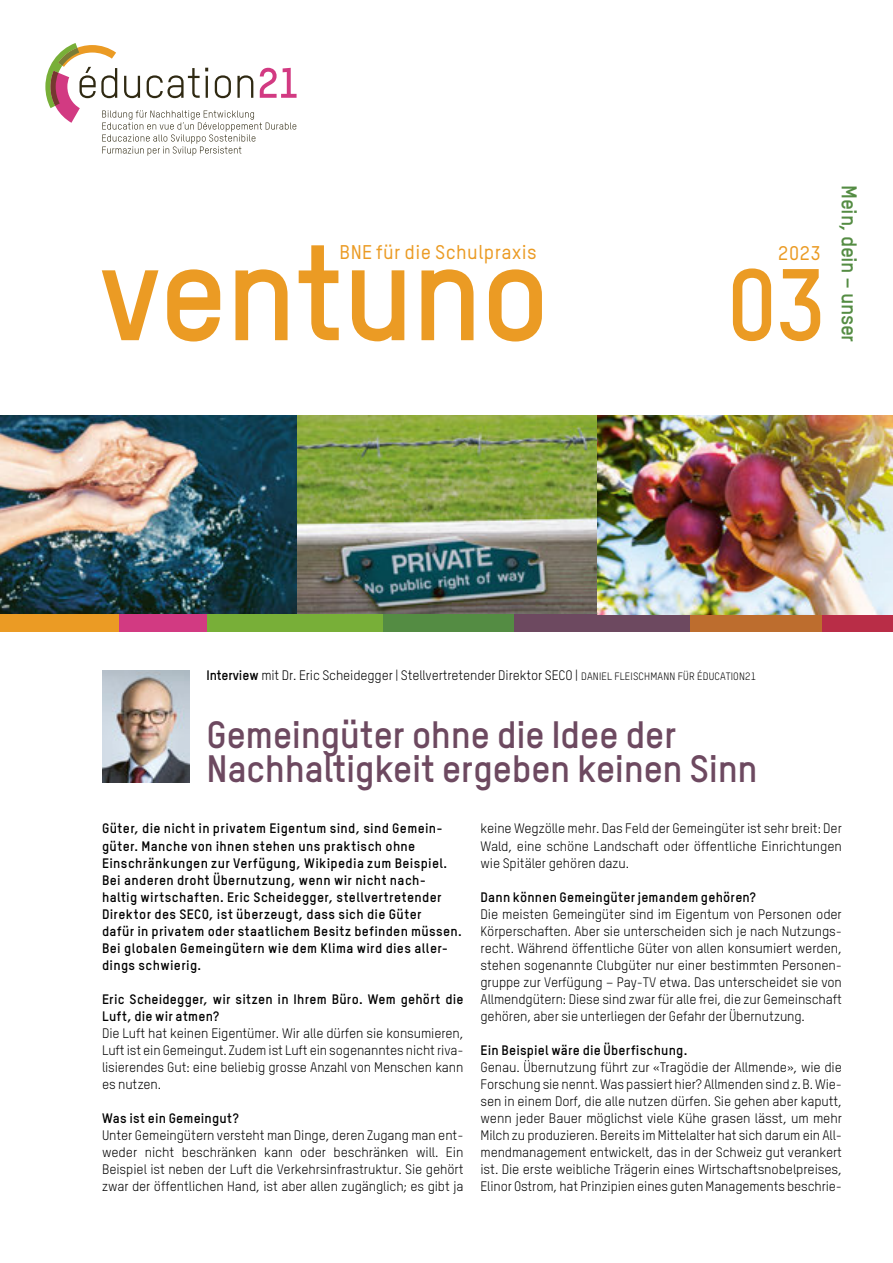
<style>
.page{position:relative;width:893px;height:1263px;background:#fff}
.page>*{position:absolute;margin:0;border:0;box-sizing:border-box;transform-origin:0 0}
.t1{font:700 133.05px "TSTARPRO";letter-spacing:-.02em;color:#eb9b24}
.t2{font:700 99.75px "TSTARPRO";color:#eb9b24}
.t3{font:700 37.5px/34px "TSTARPRO";letter-spacing:-.015em;color:#6d4960}
.t4{font:700 21px "TSTARPRO";letter-spacing:-.02em;color:#548c43}
.t5{font:500 19.5px "TSTARPRO";letter-spacing:.025em;color:#eb9b24}
.t6{font:13.5px/17px "TSTARPRO";letter-spacing:-.01em;color:#000;text-align:justify}
.t7{font:700 13.5px/17px "TSTARPRO";letter-spacing:.025em;color:#000}
.s1{font-weight:700}
.s2{font-size:10.5px}
</style>
<div class="page">
<img style="left:0;top:416px;width:893px;height:198px">
<div style="left:0;top:614px;width:119px;height:17px;background:#eb9b24"></div>
<div style="left:119px;top:614px;width:88px;height:17px;background:#d23a82"></div>
<div style="left:207px;top:614px;width:176px;height:17px;background:#78af38"></div>
<div style="left:383px;top:614px;width:131px;height:17px;background:#548c43"></div>
<div style="left:514px;top:614px;width:176px;height:17px;background:#6d4960"></div>
<div style="left:690px;top:614px;width:132px;height:17px;background:#bd6d2e"></div>
<div style="left:822px;top:614px;width:71px;height:17px;background:#b92d47"></div>
<svg style="left:45px;top:43px;width:252px;height:113px"></svg>
<img style="left:102px;top:671px;width:88px;height:111px">
<h3 class="t5" style="left:339px;top:240px;width:199px">BNE für die Schulpraxis</h3>
<h1 class="t1" style="left:99px;top:209px;width:453px">ventuno</h1>
<h3 class="t5" style="left:778px;top:241px;width:44px">2023</h3>
<h2 class="t2" style="left:726px;top:242px;width:101px">03</h2>
<h3 class="t4" style="left:863px;top:185px;width:158px;rotate:90deg">Mein, dein – unser</h3>
<p class="t6" style="left:207px;top:667px;width:551px"><span class="s1">Interview</span> mit Dr. Eric Scheidegger | Stellvertretender Direktor SECO | <span class="s2">DANIEL FLEISCHMANN FÜR ÉDUCATION21</span></p>
<h3 class="t3" style="left:207px;top:717px;width:552px">Gemeingüter ohne die Idee der<br>Nachhaltigkeit ergeben keinen Sinn</h3>
<p class="t7" style="left:102px;top:820px;width:361px">Güter, die nicht in privatem Eigentum sind, sind Gemein&shy;güter. Manche von ihnen stehen uns praktisch ohne Einschränkungen zur Verfügung, Wikipedia zum Beispiel.<br>Bei anderen droht Übernutzung, wenn wir nicht nach&shy;haltig wirtschaften. Eric Scheidegger, stellvertretender Direktor des SECO, ist überzeugt, dass sich die Güter<br>dafür in privatem oder staatlichem Besitz befinden müssen.<br>Bei globalen Gemeingütern wie dem Klima wird dies aller&shy;dings schwierig.</p>
<p class="t7" style="left:102px;top:990px;width:363px">Eric Scheidegger, wir sitzen in Ihrem Büro. Wem gehört die<br>Luft, die wir atmen?</p>
<p class="t6" style="left:102px;top:1024px;width:363px">Die Luft hat keinen Eigentümer. Wir alle dürfen sie konsumieren, Luft ist ein Gemeingut. Zudem ist Luft ein sogenanntes nicht riva&shy;lisierendes Gut: eine beliebig grosse Anzahl von Menschen kann es nutzen.</p>
<p class="t7" style="left:102px;top:1109px;width:138px">Was ist ein Gemeingut?</p>
<p class="t6" style="left:102px;top:1126px;width:363px">Unter Gemeingütern versteht man Dinge, deren Zugang man ent&shy;weder nicht beschränken kann oder beschränken will. Ein Beispiel ist neben der Luft die Verkehrsinfrastruktur. Sie gehört zwar der öffentlichen Hand, ist aber allen zugänglich; es gibt ja</p>
<p class="t6" style="left:480px;top:820px;width:363px">keine Wegzölle mehr. Das Feld der Gemeingüter ist sehr breit: Der Wald, eine schöne Landschaft oder öffentliche Einrichtungen wie Spitäler gehören dazu.</p>
<p class="t7" style="left:480px;top:888px;width:277px">Dann können Gemeingüter jemandem gehören?</p>
<p class="t6" style="left:480px;top:905px;width:363px">Die meisten Gemeingüter sind im Eigentum von Personen oder Körperschaften. Aber sie unterscheiden sich je nach Nutzungs&shy;recht. Während öffentliche Güter von allen konsumiert werden, stehen sogenannte Clubgüter nur einer bestimmten Personen&shy;gruppe zur Verfügung – Pay-TV etwa. Das unterscheidet sie von Allmendgütern: Diese sind zwar für alle frei, die zur Gemeinschaft gehören, aber sie unterliegen der Gefahr der Übernutzung.</p>
<p class="t7" style="left:480px;top:1041px;width:208px">Ein Beispiel wäre die Überfischung.</p>
<p class="t6" style="left:480px;top:1058px;width:363px">Genau. Übernutzung führt zur «Tragödie der Allmende», wie die Forschung sie nennt. Was passiert hier? Allmenden sind z.B. Wie&shy;sen in einem Dorf, die alle nutzen dürfen. Sie gehen aber kaputt, wenn jeder Bauer möglichst viele Kühe grasen lässt, um mehr Milch zu produzieren. Bereits im Mittelalter hat sich darum ein All&shy;mendmanagement entwickelt, das in der Schweiz gut verankert ist. Die erste weibliche Trägerin eines Wirtschaftsnobelpreises, Elinor Ostrom, hat Prinzipien eines guten Managements beschrie-</p>
</div>
